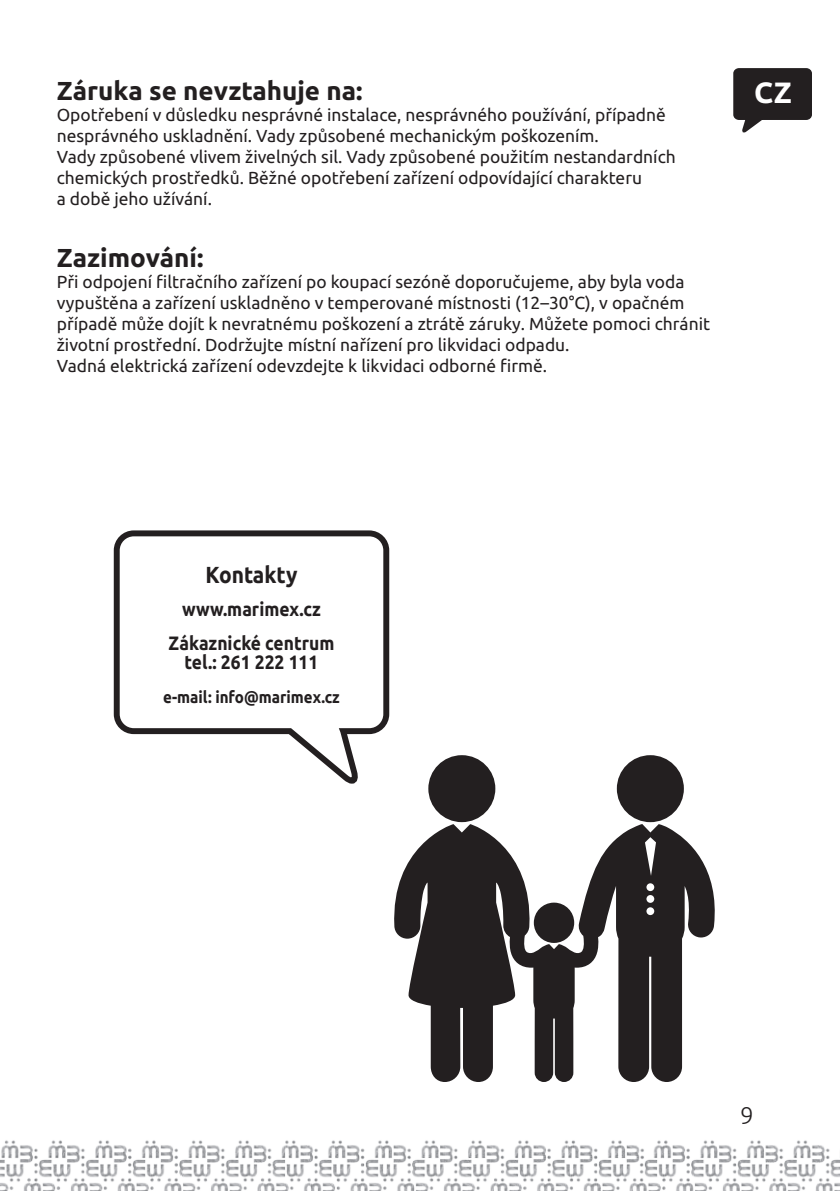
<style>
.page{position:relative;width:840px;height:1191px;background:#fff}
.page>*{position:absolute;margin:0;border:0;box-sizing:border-box;transform-origin:0 0}
.t1{font:700 29.4px "Ubuntu";color:#fff}
.t2{font:700 26px "Ubuntu";color:#231f20}
.t3{font:300 24px "Ubuntu";color:#231f20}
.t4{font:700 23.2px "Ubuntu";color:#231f20;scale:.9 1}
.t5{font:700 19.4px/33.6px "Ubuntu";color:#231f20;text-align:center;scale:.9 1}
.t6{font:17.4px/20.8px "Ubuntu";color:#231f20}
.t7{font:700 16.8px "Ubuntu";color:#231f20;scale:.9 1}
</style>
<div class="page">
<img style="left:159px;top:1140px;width:429px;height:51px">
<img style="left:0;top:1140px;width:159px;height:51px">
<img style="left:588px;top:1140px;width:251px;height:51px">
<svg style="left:733px;top:68px;width:79px;height:65px"></svg>
<svg style="left:428px;top:755px;width:67px;height:67px"></svg>
<div style="left:616px;top:755px;width:67px;height:67px;background:#231f20;border-radius:50%"></div>
<svg style="left:394px;top:824px;width:320px;height:258px;fill:#231f20"></svg>
<svg style="left:533px;top:902px;width:41px;height:41px"></svg>
<svg style="left:113px;top:530px;width:277px;height:254px"></svg>
<h2 class="t2" style="left:57px;top:75px;width:307px">Záruka se nevztahuje na:</h2>
<p class="t6" style="left:57px;top:104px;width:620px">Opotřebení v důsledku nesprávné instalace, nesprávného používání, případně nesprávného uskladnění. Vady způsobené mechanickým poškozením.<br>Vady způsobené vlivem živelných sil. Vady způsobené použitím nestandardních chemických prostředků. Běžné opotřebení zařízení odpovídající charakteru<br>a době jeho užívání.</p>
<h2 class="t2" style="left:57px;top:242px;width:148px">Zazimování:</h2>
<p class="t6" style="left:57px;top:271px;width:654px">Při odpojení filtračního zařízení po koupací sezóně doporučujeme, aby byla voda vypuštěna a zařízení uskladněno v temperované místnosti (12–30°C), v opačném případě může dojít k nevratnému poškození a ztrátě záruky. Můžete pomoci chránit životní prostřední. Dodržujte místní nařízení pro likvidaci odpadu.<br>Vadná elektrická zařízení odevzdejte k likvidaci odborné firmě.</p>
<h1 class="t1" style="left:753px;top:75px;width:39px">CZ</h1>
<h3 class="t4" style="left:205px;top:560px;width:103px">Kontakty</h3>
<p class="t5" style="left:168px;top:592px;width:186px">www.marimex.cz<br>Zákaznické centrum</p>
<p class="t5" style="left:184px;top:645px;width:150px">tel.: 261 222 111</p>
<p class="t7" style="left:163px;top:686px;width:198px">e-mail: info@marimex.cz</p>
<h3 class="t3" style="left:739px;top:1101px;width:15px">9</h3>
</div>
